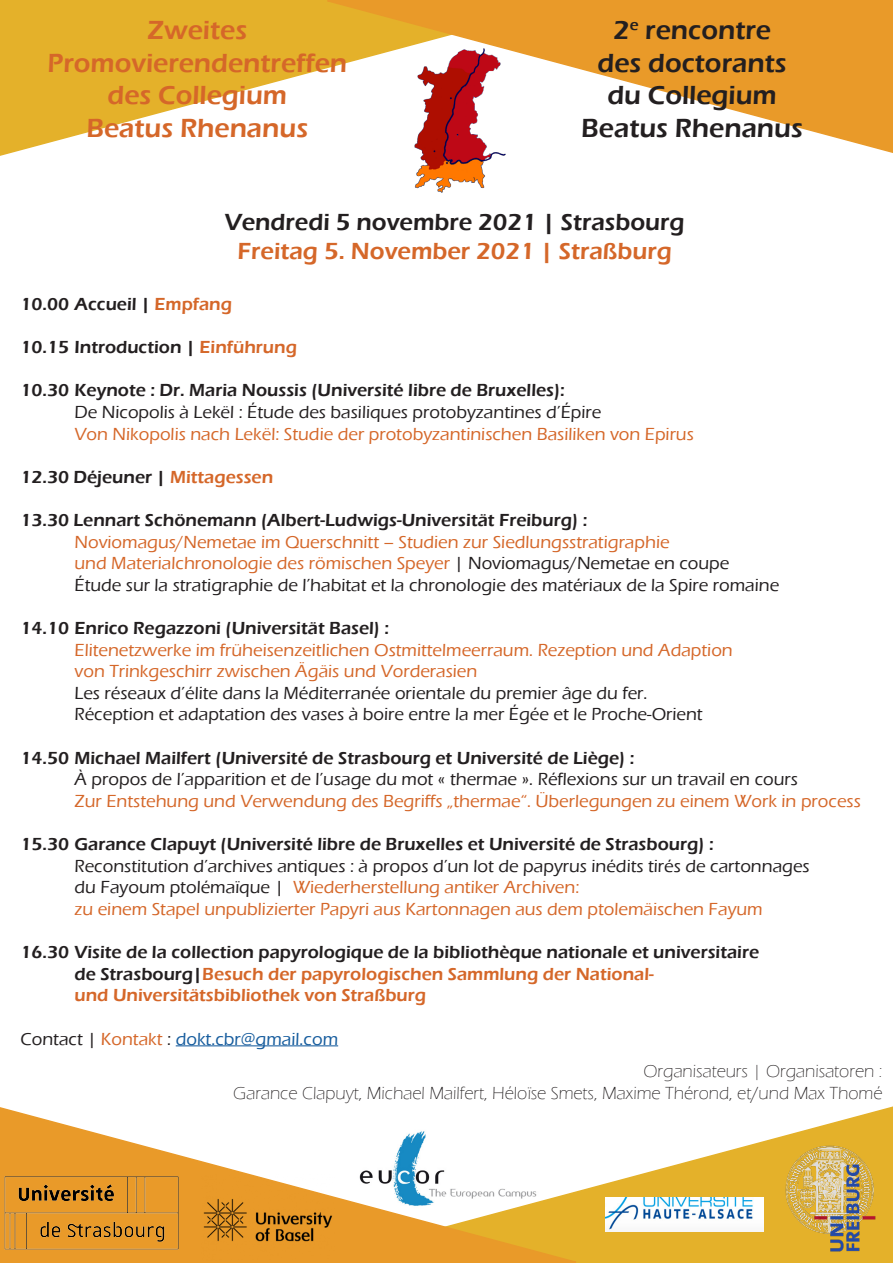
<style>
.page{position:relative;width:893px;height:1263px;background:#fff}
.page>*{position:absolute;margin:0;border:0;box-sizing:border-box;transform-origin:0 0}
.t1{font:600 27px "Eras ITC";color:#d56729}
.t2{font:600 27px "Eras ITC";color:#231f20}
.t3{font:600 24px "Eras ITC";color:#231f20}
.t4{font:600 24px "Eras ITC";color:#d56729}
.t5{font:500 18px/21.6px "Eras ITC";color:#d56729}
.t6{font:600 18px "Eras ITC";color:#231f20}
.t7{font:500 18px/21.6px "Eras ITC";color:#231f20}
.t8{font:300 18px "Eras ITC";color:#231f20}
.t9{font:600 18px/21.6px "Eras ITC";color:#d56729}
.t10{font:500 18px "Eras ITC";color:#175d9e}
.s1{color:#d56729}
.s2{color:#231f20}
</style>
<div class="page">
<svg style="left:0;top:0;width:316px;height:156px"></svg>
<svg style="left:316px;top:0;width:577px;height:153px"></svg>
<svg style="left:587px;top:1106px;width:306px;height:157px"></svg>
<svg style="left:0;top:1107px;width:587px;height:156px"></svg>
<hr style="left:176px;top:1045px;width:162px;height:1px;background:#175d9e">
<img style="left:401px;top:46px;width:109px;height:146px">
<img style="left:201px;top:1174px;width:134px;height:86px">
<img style="left:783px;top:1144px;width:94px;height:110px">
<img style="left:605px;top:1197px;width:158px;height:34px">
<img style="left:5px;top:1176px;width:174px;height:74px">
<p class="t1" style="left:148px;top:15px;width:101px">Zweites</p>
<p class="t1" style="left:48px;top:47px;width:301px">Promovierendentreffen</p>
<p class="t1" style="left:108px;top:80px;width:181px">des Collegium</p>
<p class="t1" style="left:86px;top:112px;width:223px">Beatus Rhenanus</p>
<p class="t2" style="left:613px;top:15px;width:159px">2<sup>e</sup> rencontre</p>
<p class="t2" style="left:598px;top:47px;width:191px">des doctorants</p>
<p class="t2" style="left:607px;top:80px;width:171px">du Collegium</p>
<p class="t2" style="left:581px;top:112px;width:223px">Beatus Rhenanus</p>
<p class="t3" style="left:225px;top:208px;width:461px">Vendredi 5 novembre 2021 | Strasbourg</p>
<p class="t4" style="left:237px;top:237px;width:436px">Freitag 5. November 2021 | Straßburg</p>
<p class="t6" style="left:21px;top:294px;width:213px">10.00 Accueil | <span class="s1">Empfang</span></p>
<p class="t6" style="left:21px;top:337px;width:278px">10.15 Introduction | <span class="s1">Einführung</span></p>
<p class="t6" style="left:21px;top:380px;width:546px">10.30 Keynote : Dr. Maria Noussis (Université libre de Bruxelles):</p>
<p class="t7" style="left:75px;top:401px;width:528px">De Nicopolis à Lekël : Étude des basiliques protobyzantines d’Épire</p>
<p class="t5" style="left:75px;top:423px;width:621px">Von Nikopolis nach Lekël: Studie der protobyzantinischen Basiliken von Epirus</p>
<p class="t6" style="left:21px;top:467px;width:254px">12.30 Déjeuner | <span class="s1">Mittagessen</span></p>
<p class="t6" style="left:21px;top:510px;width:568px">13.30 Lennart Schönemann (Albert-Ludwigs-Universität Freiburg) :</p>
<p class="t5" style="left:75px;top:531px;width:597px">Noviomagus/Nemetae im Querschnitt – Studien zur Siedlungsstratigraphie</p>
<p class="t5" style="left:75px;top:553px;width:656px">und Materialchronologie des römischen Speyer <span class="s2">| Noviomagus/Nemetae en coupe</span></p>
<p class="t7" style="left:75px;top:574px;width:706px">Étude sur la stratigraphie de l’habitat et la chronologie des matériaux de la Spire romaine</p>
<p class="t6" style="left:21px;top:618px;width:370px">14.10 Enrico Regazzoni (Universität Basel) :</p>
<p class="t5" style="left:75px;top:639px;width:660px">Elitenetzwerke im früheisenzeitlichen Ostmittelmeerraum. Rezeption und Adaption von Trinkgeschirr zwischen Ägäis und Vorderasien</p>
<p class="t7" style="left:75px;top:682px;width:630px">Les réseaux d’élite dans la Méditerranée orientale du premier âge du fer.<br>Réception et adaptation des vases à boire entre la mer Égée et le Proche-Orient</p>
<p class="t6" style="left:21px;top:747px;width:616px">14.50 Michael Mailfert (Université de Strasbourg et Université de Liège) :</p>
<p class="t7" style="left:75px;top:769px;width:725px">À propos de l’apparition et de l’usage du mot « thermae ». Réflexions sur un travail en cours</p>
<p class="t5" style="left:75px;top:790px;width:788px">Zur Entstehung und Verwendung des Begriffs „thermae“. Überlegungen zu einem Work in process</p>
<p class="t6" style="left:21px;top:834px;width:695px">15.30 Garance Clapuyt (Université libre de Bruxelles et Université de Strasbourg) :</p>
<p class="t7" style="left:75px;top:855px;width:737px">Reconstitution d’archives antiques : à propos d’un lot de papyrus inédits tirés de cartonnages</p>
<p class="t5" style="left:75px;top:877px;width:506px"><span class="s2">du Fayoum ptolémaïque |</span> Wiederherstellung antiker Archiven:</p>
<p class="t5" style="left:75px;top:898px;width:690px">zu einem Stapel unpublizierter Papyri aus Kartonnagen aus dem ptolemäischen Fayum</p>
<p class="t6" style="left:21px;top:942px;width:740px">16.30 Visite de la collection papyrologique de la bibliothèque nationale et universitaire</p>
<p class="t9" style="left:75px;top:963px;width:581px"><span class="s2">de Strasbourg|</span>Besuch der papyrologischen Sammlung der National&shy;und Universitätsbibliothek von Straßburg</p>
<p class="t10" style="left:21px;top:1028px;width:319px"><span class="s2">Contact |</span> <span class="s1">Kontakt</span> <span class="s2">:</span> dokt.cbr@gmail.com</p>
<p class="t8" style="left:644px;top:1061px;width:240px">Organisateurs | Organisatoren :</p>
<p class="t8" style="left:233px;top:1083px;width:651px">Garance Clapuyt, Michael Mailfert, Héloïse Smets, Maxime Thérond, et/und Max Thomé</p>
</div>
